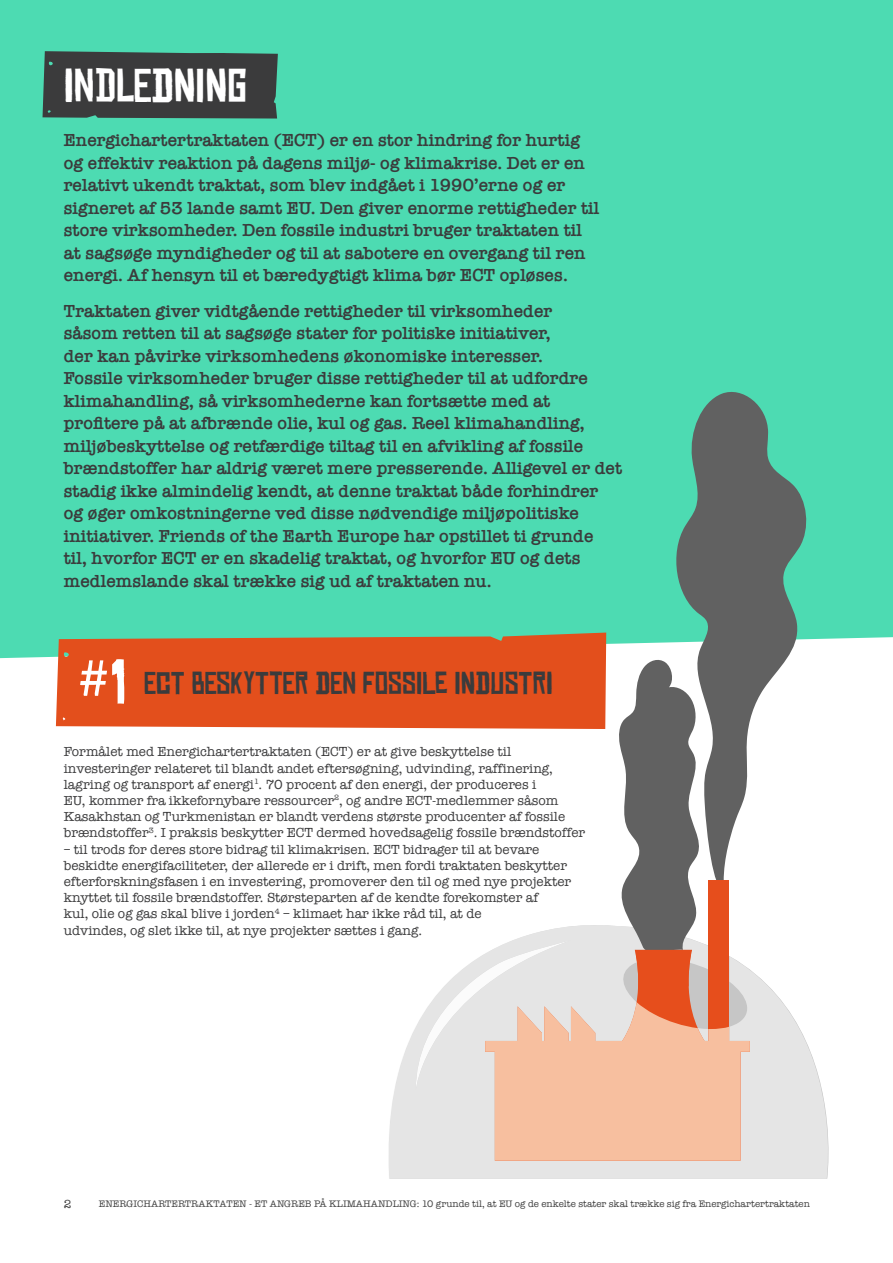
<style>
.page{position:relative;width:893px;height:1263px;background:#fff}
.page>*{position:absolute;margin:0;border:0;box-sizing:border-box;transform-origin:0 0}
.t1{font:60px "Chinese Rocks Rg";color:#fff}
.t2{font:45px "Chinese Rocks Rg";color:#fff}
.t3{font:30px "Chinese Rocks Rg";color:#3b3b3c}
.t4{font:600 18px/22.5px "American Typewriter";color:#3b3b3c}
.t5{font:13.5px/16.2px "American Typewriter";color:#3b3b3c}
.t6{font:12px "American Typewriter";color:#404040}
.t7{font:9.75px "American Typewriter";color:#404040}
</style>
<div class="page">
<div style="left:0;top:0;width:893px;height:658px;background:#4ddbb2"></div>
<div style="left:43px;top:51px;width:235px;height:68px;background:#3b3b3c"></div>
<svg style="left:56px;top:632px;width:550px;height:96px;background:#d85a29"></svg>
<svg style="left:669px;top:386px;width:142px;height:334px;background:#689487"></svg>
<svg style="left:388px;top:970px;width:441px;height:209px;fill:#e5e5e5"></svg>
<svg style="left:416px;top:657px;width:334px;height:504px"></svg>
<h2 class="t2" style="left:64px;top:62px;width:185px">INDLEDNING</h2>
<p class="t4" style="left:64px;top:129px;width:537px">Energichartertraktaten (ECT) er en stor hindring for hurtig og effektiv reaktion på dagens miljø- og klimakrise. Det er en relativt ukendt traktat, som blev indgået i 1990’erne og er signeret af 53 lande samt EU. Den giver enorme rettigheder til store virksomheder. Den fossile industri bruger traktaten til at sagsøge myndigheder og til at sabotere en overgang til ren energi. Af hensyn til et bæredygtigt klima bør ECT opløses.</p>
<p class="t4" style="left:64px;top:299px;width:560px">Traktaten giver vidtgående rettigheder til virksomheder<br>såsom retten til at sagsøge stater for politiske initiativer,<br>der kan påvirke virksomhedens økonomiske interesser.<br>Fossile virksomheder bruger disse rettigheder til at udfordre klimahandling, så virksomhederne kan fortsætte med at profitere på at afbrænde olie, kul og gas. Reel klimahandling, miljøbeskyttelse og retfærdige tiltag til en afvikling af fossile brændstoffer har aldrig været mere presserende. Alligevel er det stadig ikke almindelig kendt, at denne traktat både forhindrer og øger omkostningerne ved disse nødvendige miljøpolitiske initiativer. Friends of the Earth Europe har opstillet ti grunde<br>til, hvorfor ECT er en skadelig traktat, og hvorfor EU og dets medlemslande skal trække sig ud af traktaten nu.</p>
<h1 class="t1" style="left:78px;top:650px;width:50px">#1</h1>
<h3 class="t3" style="left:144px;top:666px;width:410px">ECT BESKYTTER DEN FOSSILE INDUSTRI</h3>
<p class="t5" style="left:64px;top:743px;width:523px">Formålet med Energichartertraktaten (ECT) er at give beskyttelse til investeringer relateret til blandt andet eftersøgning, udvinding, raffinering, lagring og transport af energi<sup>1</sup>. 70 procent af den energi, der produceres i<br>EU, kommer fra ikkefornybare ressourcer<sup>2</sup>, og andre ECT-medlemmer såsom Kasakhstan og Turkmenistan er blandt verdens største producenter af fossile brændstoffer<sup>3</sup>. I praksis beskytter ECT dermed hovedsagelig fossile brændstoffer</p>
<p class="t5" style="left:64px;top:840px;width:509px">– til trods for deres store bidrag til klimakrisen. ECT bidrager til at bevare beskidte energifaciliteter, der allerede er i drift, men fordi traktaten beskytter efterforskningsfasen i en investering, promoverer den til og med nye projekter knyttet til fossile brændstoffer. Størsteparten af de kendte forekomster af<br>kul, olie og gas skal blive i jorden<sup>4</sup> – klimaet har ikke råd til, at de<br>udvindes, og slet ikke til, at nye projekter sættes i gang.</p>
<p class="t6" style="left:64px;top:1194px;width:9px">2</p>
<p class="t7" style="left:99px;top:1196px;width:713px">ENERGICHARTERTRAKTATEN - ET ANGREB PÅ KLIMAHANDLING: 10 grunde til, at EU og de enkelte stater skal trække sig fra Energichartertraktaten</p>
</div>
